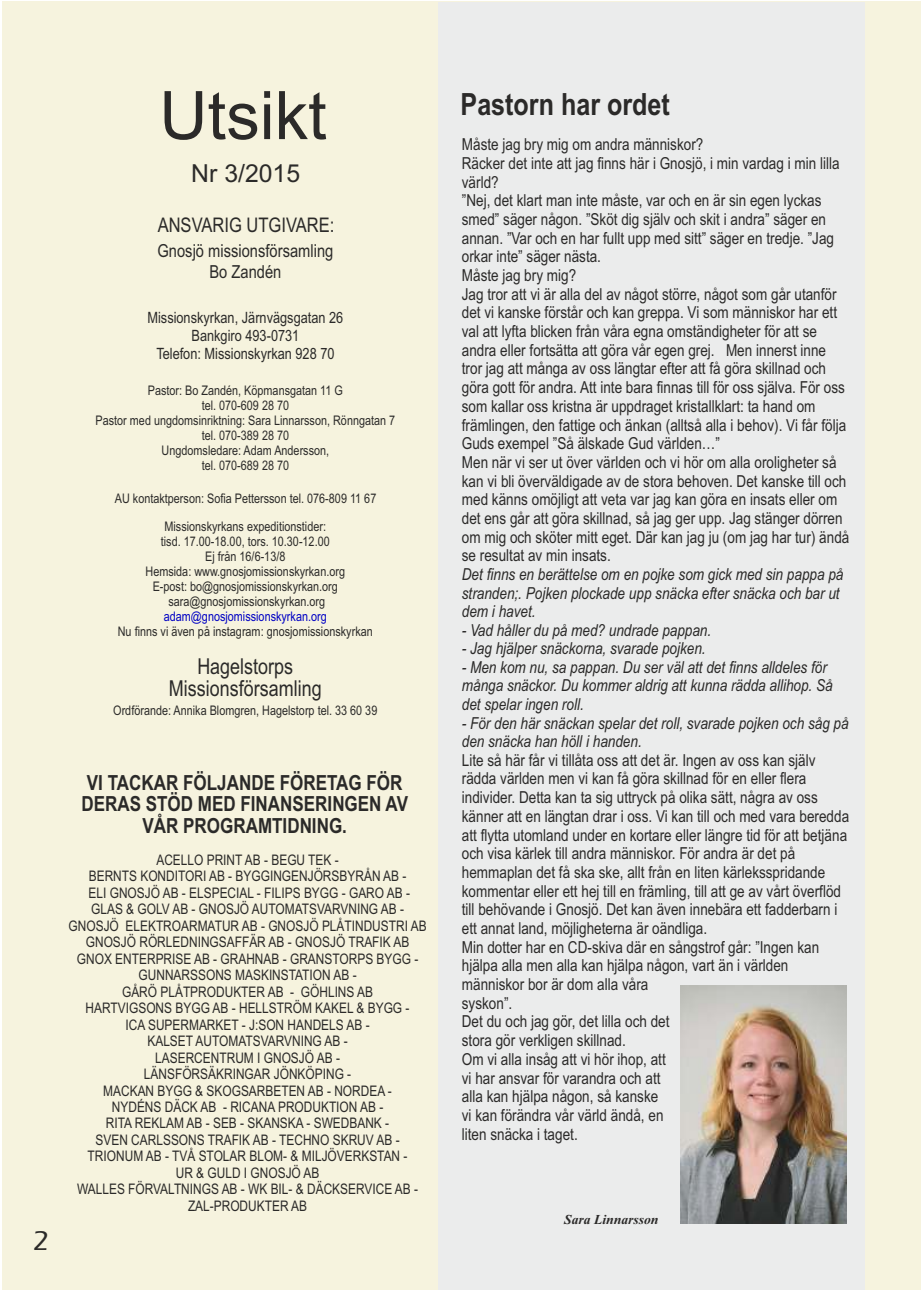
<style>
.page{position:relative;width:922px;height:1292px;background:#fff}
.page>*{position:absolute;margin:0;border:0;box-sizing:border-box;transform-origin:0 0}
.t1{font:66.9px "Arial";color:#2b2a29}
.t2{font:700 30.6px "Arial Narrow";color:#2b2a29}
.t3{font:500 28.05px "Eras ITC";color:#2b2a29}
.t4{font:24.75px "Arial";color:#2b2a29}
.t5{font:21.9px/21.6px "Arial Narrow";color:#2b2a29;text-align:center}
.t6{font:700 20.85px/21.3px "Arial Narrow";color:#2b2a29;text-align:center}
.t7{font:20.1px "Arial Narrow";color:#2b2a29}
.t8{font:18px/20.2px "Arial Narrow";color:#2b2a29;text-align:center}
.t9{font:16.5px/18.8px "Arial Narrow";color:#2b2a29}
.t10{font:italic 16.5px/18.6px "Arial Narrow";color:#2b2a29}
.t11{font:15.6px/17.7px "Arial Narrow";color:#2b2a29;text-align:center}
.t12{font:14.55px/16.5px "Arial Narrow";color:#2b2a29;text-align:center}
.t13{font:italic 700 13.65px "Times New Roman";color:#2b2a29}
.t14{font:13.2px/15px "Arial Narrow";color:#2b2a29;text-align:center}
.t15{font:13.2px "Arial Narrow";color:#0000c4}
</style>
<div class="page">
<div style="left:2px;top:2px;width:918px;height:1288px;background:#f6f3de"></div>
<div style="left:438px;top:2px;width:426px;height:1287px;background:#ebecec"></div>
<img style="left:680px;top:985px;width:166px;height:238px">
<h3 class="t3" style="left:33px;top:1230px;width:18px">2</h3>
<h1 class="t1" style="left:159px;top:90px;width:169px">Utsikt</h1>
<h3 class="t4" style="left:191px;top:164px;width:110px">Nr 3/2015</h3>
<p class="t7" style="left:158px;top:217px;width:178px">ANSVARIG UTGIVARE:</p>
<p class="t8" style="left:157px;top:242px;width:177px">Gnosjö missionsförsamling<br>Bo Zandén</p>
<p class="t11" style="left:147px;top:310px;width:197px">Missionskyrkan, Järnvägsgatan 26<br>Bankgiro 493-0731<br>Telefon: Missionskyrkan 928 70</p>
<p class="t14" style="left:96px;top:384px;width:301px">Pastor: Bo Zandén, Köpmansgatan 11 G<br>tel. 070-609 28 70<br>Pastor med ungdomsinriktning: Sara Linnarsson, Rönngatan 7 tel. 070-389 28 70<br>Ungdomsledare: Adam Andersson,<br>tel. 070-689 28 70</p>
<p class="t14" style="left:115px;top:486px;width:263px;line-height:27.3px">AU kontaktperson: Sofia Pettersson tel. 076-809 11 67<br>Missionskyrkans expeditionstider:</p>
<p class="t14" style="left:145px;top:535px;width:201px">tisd. 17.00-18.00, tors. 10.30-12.00<br>Ej från 16/6-13/8<br>Hemsida: www.gnosjomissionskyrkan.org E-post: bo@gnosjomissionskyrkan.org sara@gnosjomissionskyrkan.org</p>
<p class="t15" style="left:164px;top:611px;width:164px">adam@gnosjomissionskyrkan.org</p>
<p class="t14" style="left:118px;top:624px;width:256px">Nu finns vi även på instagram: gnosjomissionskyrkan</p>
<h3 class="t5" style="left:169px;top:657px;width:154px">Hagelstorps<br>Missionsförsamling</h3>
<p class="t14" style="left:113px;top:704px;width:265px">Ordförande: Annika Blomgren, Hagelstorp tel. 33 60 39</p>
<p class="t6" style="left:81px;top:774px;width:328px">VI TACKAR FÖLJANDE FÖRETAG FÖR<br>DERAS STÖD MED FINANSERINGEN AV<br>VÅR PROGRAMTIDNING.</p>
<p class="t12" style="left:69px;top:852px;width:359px">ACELLO PRINT AB - BEGU TEK -<br>BERNTS KONDITORI AB - BYGGINGENJÖRSBYRÅN AB -<br>ELI GNOSJÖ AB - ELSPECIAL - FILIPS BYGG - GARO AB -<br>GLAS &amp; GOLV AB - GNOSJÖ AUTOMATSVARVNING AB - GNOSJÖ ELEKTROARMATUR AB - GNOSJÖ PLÅTINDUSTRI AB GNOSJÖ RÖRLEDNINGSAFFÄR AB - GNOSJÖ TRAFIK AB GNOX ENTERPRISE AB - GRAHNAB - GRANSTORPS BYGG - GUNNARSSONS MASKINSTATION AB -<br>GÅRÖ PLÅTPRODUKTER AB - GÖHLINS AB<br>HARTVIGSONS BYGG AB - HELLSTRÖM KAKEL &amp; BYGG -<br>ICA SUPERMARKET - J:SON HANDELS AB -<br>KALSET AUTOMATSVARVNING AB -<br>LASERCENTRUM I GNOSJÖ AB -<br>LÄNSFÖRSÄKRINGAR JÖNKÖPING -<br>MACKAN BYGG &amp; SKOGSARBETEN AB - NORDEA -<br>NYDÉNS DÄCK AB - RICANA PRODUKTION AB -<br>RITA REKLAM AB - SEB - SKANSKA - SWEDBANK -<br>SVEN CARLSSONS TRAFIK AB - TECHNO SKRUV AB - TRIONUM AB - TVÅ STOLAR BLOM- &amp; MILJÖVERKSTAN -<br>UR &amp; GULD I GNOSJÖ AB<br>WALLES FÖRVALTNINGS AB - WK BIL- &amp; DÄCKSERVICE AB - ZAL-PRODUKTER AB</p>
<h2 class="t2" style="left:460px;top:93px;width:211px">Pastorn har ordet</h2>
<p class="t9" style="left:462px;top:136px;width:389px">Måste jag bry mig om andra människor?<br>Räcker det inte att jag finns här i Gnosjö, i min vardag i min lilla värld?<br>”Nej, det klart man inte måste, var och en är sin egen lyckas smed” säger någon. ”Sköt dig själv och skit i andra” säger en annan. ”Var och en har fullt upp med sitt” säger en tredje. ”Jag orkar inte” säger nästa.<br>Måste jag bry mig?<br>Jag tror att vi är alla del av något större, något som går utanför det vi kanske förstår och kan greppa. Vi som människor har ett val att lyfta blicken från våra egna omständigheter för att se andra eller fortsätta att göra vår egen grej. Men innerst inne tror jag att många av oss längtar efter att få göra skillnad och göra gott för andra. Att inte bara finnas till för oss själva. För oss som kallar oss kristna är uppdraget kristallklart: ta hand om främlingen, den fattige och änkan (alltså alla i behov). Vi får följa Guds exempel ”Så älskade Gud världen…”<br>Men när vi ser ut över världen och vi hör om alla oroligheter så kan vi bli överväldigade av de stora behoven. Det kanske till och med känns omöjligt att veta var jag kan göra en insats eller om det ens går att göra skillnad, så jag ger upp. Jag stänger dörren om mig och sköter mitt eget. Där kan jag ju (om jag har tur) ändå se resultat av min insats.</p>
<p class="t10" style="left:462px;top:566px;width:383px">Det finns en berättelse om en pojke som gick med sin pappa på stranden;. Pojken plockade upp snäcka efter snäcka och bar ut dem i havet.</p>
<p class="t10" style="left:462px;top:622px;width:251px">- Vad håller du på med? undrade pappan.</p>
<p class="t10" style="left:462px;top:640px;width:245px">- Jag hjälper snäckorna, svarade pojken.</p>
<p class="t10" style="left:462px;top:659px;width:372px">- Men kom nu, sa pappan. Du ser väl att det finns alldeles för många snäckor. Du kommer aldrig att kunna rädda allihop. Så det spelar ingen roll.</p>
<p class="t10" style="left:462px;top:715px;width:388px">- För den här snäckan spelar det roll, svarade pojken och såg på den snäcka han höll i handen.</p>
<p class="t9" style="left:462px;top:752px;width:389px">Lite så här får vi tillåta oss att det är. Ingen av oss kan själv rädda världen men vi kan få göra skillnad för en eller flera individer. Detta kan ta sig uttryck på olika sätt, några av oss känner att en längtan drar i oss. Vi kan till och med vara beredda att flytta utomland under en kortare eller längre tid för att betjäna och visa kärlek till andra människor. För andra är det på hemmaplan det få ska ske, allt från en liten kärleksspridande kommentar eller ett hej till en främling, till att ge av vårt överflöd till behövande i Gnosjö. Det kan även innebära ett fadderbarn i ett annat land, möjligheterna är oändliga.<br>Min dotter har en CD-skiva där en sångstrof går: ”Ingen kan hjälpa alla men alla kan hjälpa någon, vart än i världen människor bor är dom alla våra<br>syskon”.<br>Det du och jag gör, det lilla och det<br>stora gör verkligen skillnad.<br>Om vi alla insåg att vi hör ihop, att<br>vi har ansvar för varandra och att<br>alla kan hjälpa någon, så kanske<br>vi kan förändra vår värld ändå, en<br>liten snäcka i taget.</p>
<p class="t13" style="left:564px;top:1215px;width:96px">Sara Linnarsson</p>
</div>
